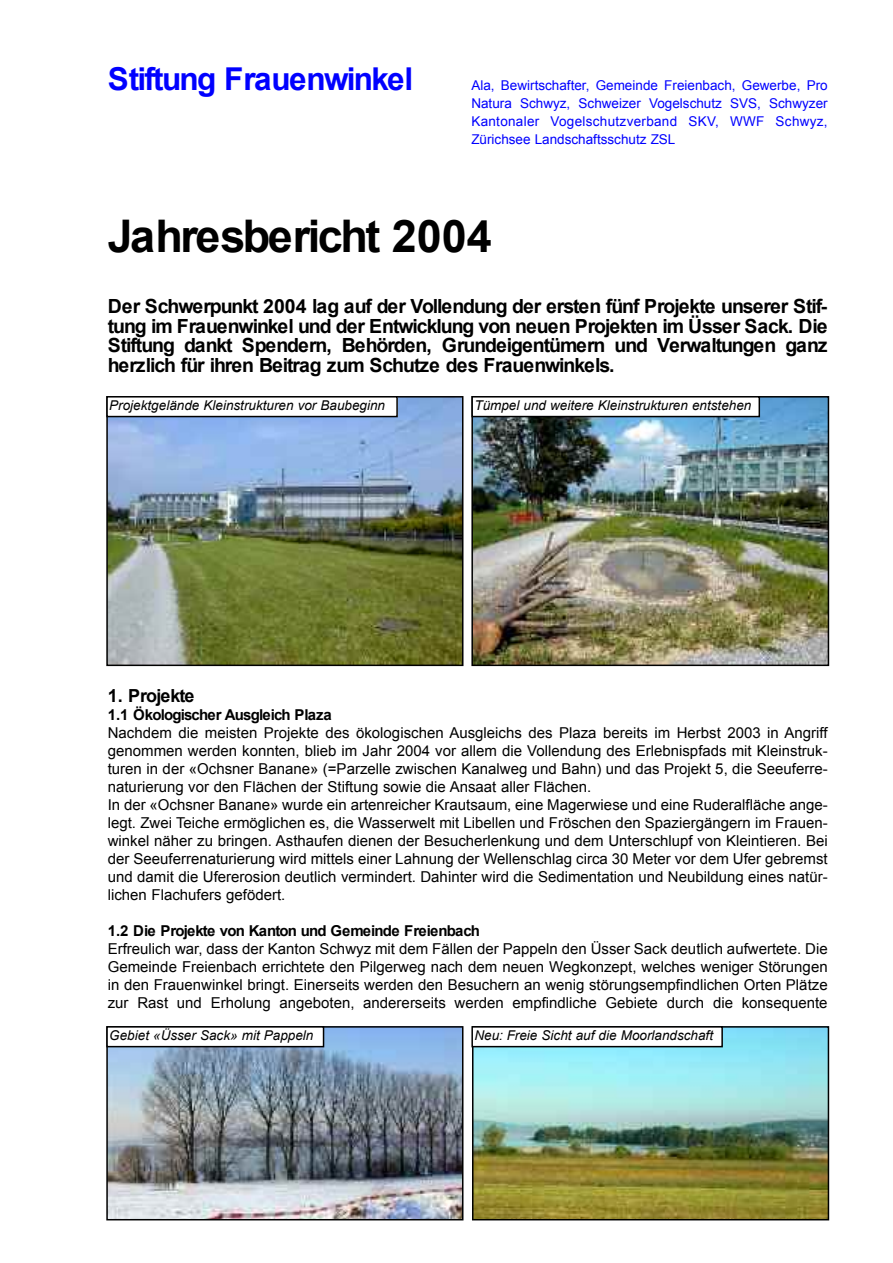
<style>
.page{position:relative;width:893px;height:1263px;background:#fff}
.page>*{position:absolute;margin:0;border:0;box-sizing:border-box;transform-origin:0 0}
.t1{font:700 45px "Arial";letter-spacing:-.055em;color:#000}
.t2{font:700 31.5px "Arial";letter-spacing:-.055em;color:#00f}
.t3{font:700 19.5px/19.5px "Arial";letter-spacing:-.055em;color:#000;text-align:justify}
.t4{font:700 18px "Arial";letter-spacing:-.055em;color:#000}
.t5{font:15px/18px "Arial";color:#000}
.t6{font:700 15px "Arial";letter-spacing:-.055em;color:#000}
.t7{font:13.5px/18px "Arial";color:#00f;text-align:justify}
.t8{font:italic 13.5px "Arial";color:#000}
</style>
<div class="page">
<img style="left:109px;top:399px;width:351px;height:264px">
<div style="left:106px;top:396px;width:357px;height:270px;border:2px solid #000"></div>
<div style="left:107px;top:397px;width:290px;height:20px;background:#fff"></div>
<div style="left:106px;top:396px;width:292px;height:21px;border:2px solid #000"></div>
<img style="left:474px;top:399px;width:352px;height:264px">
<div style="left:471px;top:396px;width:358px;height:270px;border:2px solid #000"></div>
<div style="left:472px;top:397px;width:287px;height:20px;background:#fff"></div>
<div style="left:471px;top:396px;width:289px;height:21px;border:2px solid #000"></div>
<img style="left:109px;top:1029px;width:351px;height:188px">
<div style="left:106px;top:1026px;width:357px;height:194px;border:2px solid #000"></div>
<div style="left:107px;top:1027px;width:217px;height:20px;background:#fff"></div>
<div style="left:106px;top:1026px;width:218px;height:21px;border:2px solid #000"></div>
<img style="left:475px;top:1029px;width:351px;height:188px">
<div style="left:472px;top:1026px;width:357px;height:194px;border:2px solid #000"></div>
<div style="left:472px;top:1027px;width:250px;height:20px;background:#fff"></div>
<div style="left:471px;top:1026px;width:252px;height:21px;border:2px solid #000"></div>
<h2 class="t2" style="left:108px;top:61px;width:307px">Stiftung Frauenwinkel</h2>
<p class="t7" style="left:471px;top:76px;width:358px">Ala, Bewirtschafter, Gemeinde Freienbach, Gewerbe, Pro Natura Schwyz, Schweizer Vogelschutz SVS, Schwyzer Kantonaler Vogelschutzverband SKV, WWF Schwyz, Zürichsee Landschaftsschutz ZSL</p>
<h1 class="t1" style="left:108px;top:211px;width:385px">Jahresbericht 2004</h1>
<p class="t3" style="left:108px;top:297px;width:721px">Der Schwerpunkt 2004 lag auf der Vollendung der ersten fünf Projekte unserer Stif&shy;tung im Frauenwinkel und der Entwicklung von neuen Projekten im Üsser Sack. Die Stiftung dankt Spendern, Behörden, Grundeigentümern und Verwaltungen ganz herzlich für ihren Beitrag zum Schutze des Frauenwinkels.</p>
<p class="t8" style="left:109px;top:398px;width:277px">Projektgelände Kleinstrukturen vor Baubeginn</p>
<p class="t8" style="left:474px;top:398px;width:278px">Tümpel und weitere Kleinstrukturen entstehen</p>
<p class="t4" style="left:108px;top:686px;width:88px">1. Projekte</p>
<p class="t6" style="left:108px;top:706px;width:226px">1.1 Ökologischer Ausgleich Plaza</p>
<p class="t5" style="left:108px;top:724px;width:721px">Nachdem die meisten Projekte des ökologischen Ausgleichs des Plaza bereits im Herbst 2003 in Angriff genommen werden konnten, blieb im Jahr 2004 vor allem die Vollendung des Erlebnispfads mit Kleinstruk&shy;turen in der «Ochsner Banane» (=Parzelle zwischen Kanalweg und Bahn) und das Projekt 5, die Seeuferre&shy;naturierung vor den Flächen der Stiftung sowie die Ansaat aller Flächen.<br>In der «Ochsner Banane» wurde ein artenreicher Krautsaum, eine Magerwiese und eine Ruderalfläche ange&shy;legt. Zwei Teiche ermöglichen es, die Wasserwelt mit Libellen und Fröschen den Spaziergängern im Frauen&shy;winkel näher zu bringen. Asthaufen dienen der Besucherlenkung und dem Unterschlupf von Kleintieren. Bei der Seeuferrenaturierung wird mittels einer Lahnung der Wellenschlag circa 30 Meter vor dem Ufer gebremst und damit die Ufererosion deutlich vermindert. Dahinter wird die Sedimentation und Neubildung eines natür&shy;lichen Flachufers gefödert.</p>
<p class="t6" style="left:108px;top:922px;width:374px">1.2 Die Projekte von Kanton und Gemeinde Freienbach</p>
<p class="t5" style="left:108px;top:940px;width:721px;text-align:justify">Erfreulich war, dass der Kanton Schwyz mit dem Fällen der Pappeln den Üsser Sack deutlich aufwertete. Die Gemeinde Freienbach errichtete den Pilgerweg nach dem neuen Wegkonzept, welches weniger Störungen in den Frauenwinkel bringt. Einerseits werden den Besuchern an wenig störungsempfindlichen Orten Plätze zur Rast und Erholung angeboten, andererseits werden empfindliche Gebiete durch die konsequente</p>
<p class="t8" style="left:109px;top:1028px;width:206px">Gebiet «Üsser Sack» mit Pappeln</p>
<p class="t8" style="left:474px;top:1028px;width:240px">Neu: Freie Sicht auf die Moorlandschaft</p>
</div>
